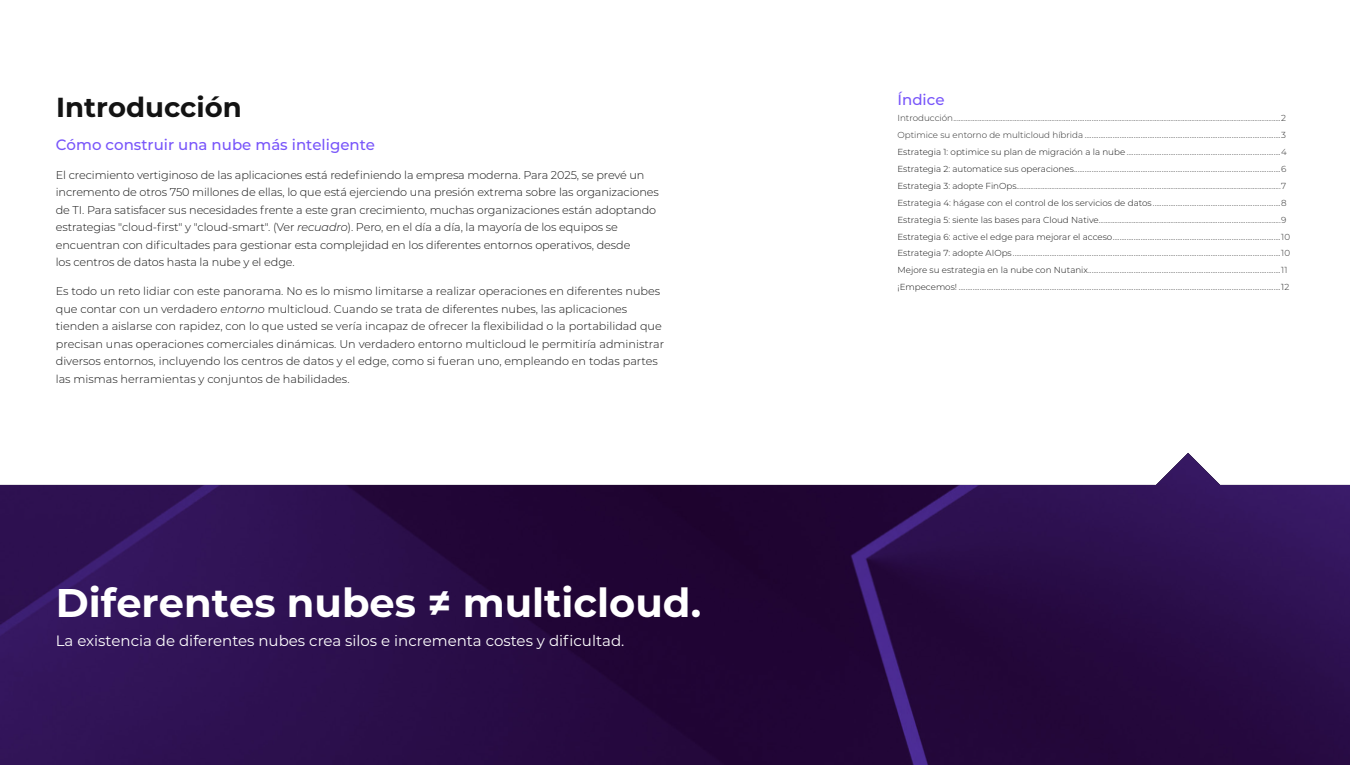
<style>
.page{position:relative;width:1350px;height:765px;background:#fff}
.page>*{position:absolute;margin:0;border:0;box-sizing:border-box;transform-origin:0 0}
.t1{font:700 40px "Montserrat";color:#fff}
.t2{font:700 27.5px "Montserrat";color:#131313}
.t3{font:15px "Montserrat";color:#fff}
.t4{font:500 15px "Montserrat";color:#7855fa}
.t5{font:300 11.25px/17.5px "Montserrat";letter-spacing:-.01em;color:#131313}
.t6{font:300 8.75px/16.9px "Montserrat";color:#131313}
.s1{color:#2c2c2c}
.s2{font-style:italic}
</style>
<div class="page">
<img style="left:0;top:453px;width:1350px;height:312px">
<h2 class="t2" style="left:56px;top:87px;width:187px">Introducción</h2>
<h3 class="t4" style="left:898px;top:89px;width:49px">Índice</h3>
<p class="t6" style="left:898px;top:110px;width:394px"><span class="s1">Introducción</span>...........................................................................................................................................................................................<span class="s1">2<br>Optimice su entorno de multicloud híbrida</span> ................................................................................................................<span class="s1">3<br></span>Estrategia 1: optimice su plan de migración a la nube ........................................................................................<span class="s1">4<br></span>Estrategia 2: automatice sus operaciones......................................................................................................................<span class="s1">6<br></span>Estrategia 3: adopte FinOps.......................................................................................................................................................<span class="s1">7<br></span>Estrategia 4: hágase con el control de los servicios de datos .........................................................................<span class="s1">8<br></span>Estrategia 5: siente las bases para Cloud Native........................................................................................................<span class="s1">9<br></span>Estrategia 6: active el edge para mejorar el acceso................................................................................................<span class="s1">10<br></span>Estrategia 7: adopte AIOps .........................................................................................................................................................<span class="s1">10<br></span>Mejore su estrategia en la nube con Nutanix..............................................................................................................<span class="s1">11 </span>¡Empecemos! ........................................................................................................................................................................................1<span class="s1">2</span></p>
<h3 class="t4" style="left:56px;top:134px;width:321px">Cómo construir una nube más inteligente</h3>
<p class="t5" style="left:56px;top:166px;width:605px">El crecimiento vertiginoso de las aplicaciones está redefiniendo la empresa moderna. Para 2025, se prevé un incremento de otros 750 millones de ellas, lo que está ejerciendo una presión extrema sobre las organizaciones de TI. Para satisfacer sus necesidades frente a este gran crecimiento, muchas organizaciones están adoptando estrategias "cloud-first" y "cloud-smart". (Ver <span class="s2">recuadro</span>). Pero, en el día a día, la mayoría de los equipos se encuentran con dificultades para gestionar esta complejidad en los diferentes entornos operativos, desde<br>los centros de datos hasta la nube y el edge.</p>
<p class="t5" style="left:56px;top:282px;width:610px">Es todo un reto lidiar con este panorama. No es lo mismo limitarse a realizar operaciones en diferentes nubes que contar con un verdadero <span class="s2">entorno</span> multicloud. Cuando se trata de diferentes nubes, las aplicaciones tienden a aislarse con rapidez, con lo que usted se vería incapaz de ofrecer la flexibilidad o la portabilidad que precisan unas operaciones comerciales dinámicas. Un verdadero entorno multicloud le permitiría administrar diversos entornos, incluyendo los centros de datos y el edge, como si fueran uno, empleando en todas partes las mismas herramientas y conjuntos de habilidades.</p>
<h1 class="t1" style="left:56px;top:574px;width:647px">Diferentes nubes ≠ multicloud.</h1>
<h3 class="t3" style="left:56px;top:630px;width:570px">La existencia de diferentes nubes crea silos e incrementa costes y dificultad.</h3>
</div>
